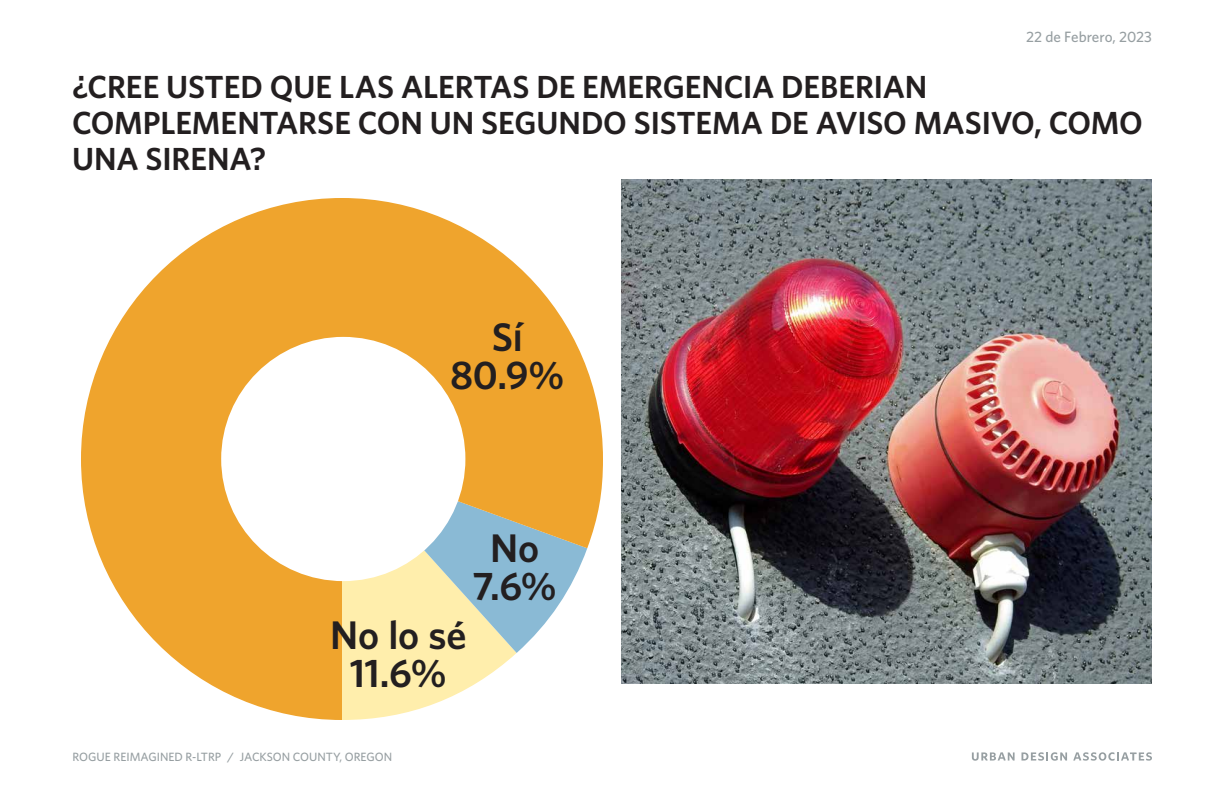
<style>
.page{position:relative;width:1224px;height:792px;background:#fff}
.page>*{position:absolute;margin:0;border:0;box-sizing:border-box;transform-origin:0 0}
.t1{font:600 40px/38px "Whitney";letter-spacing:-.005em;color:#231f20;text-align:center}
.t2{font:600 32px/36px "Whitney";letter-spacing:-.005em;color:#231f20}
.t3{font:500 15px "Whitney";color:#979fa2}
.t4{font:500 12px "Whitney";color:#979fa2}
</style>
<div class="page">
<svg style="left:81px;top:198px;width:522px;height:522px;fill:#efa42d"></svg>
<div style="left:221px;top:337px;width:244px;height:244px;background:#fff;border-radius:50%"></div>
<img style="left:621px;top:179px;width:531px;height:505px">
<svg style="left:972px;top:752px;width:43px;height:9px"></svg>
<svg style="left:1022px;top:752px;width:45px;height:9px"></svg>
<svg style="left:1073px;top:752px;width:79px;height:9px"></svg>
<p class="t3" style="left:1026px;top:27px;width:127px">22 de Febrero, 2023</p>
<p class="t2" style="left:72px;top:68px;width:1072px">¿CREE USTED QUE LAS ALERTAS DE EMERGENCIA DEBERIAN<br>COMPLEMENTARSE CON UN SEGUNDO SISTEMA DE AVISO MASIVO, COMO<br>UNA SIRENA?</p>
<p class="t1" style="left:450px;top:317px;width:116px">SÍ<br>80.9%</p>
<p class="t1" style="left:330px;top:615px;width:138px">No lo sé<br>11.6%</p>
<p class="t1" style="left:472px;top:528px;width:86px">No<br>7.6%</p>
<p class="t4" style="left:72px;top:749px;width:321px">ROGUE REIMAGINED R-LTRP / JACKSON COUNTY, OREGON</p>
</div>
